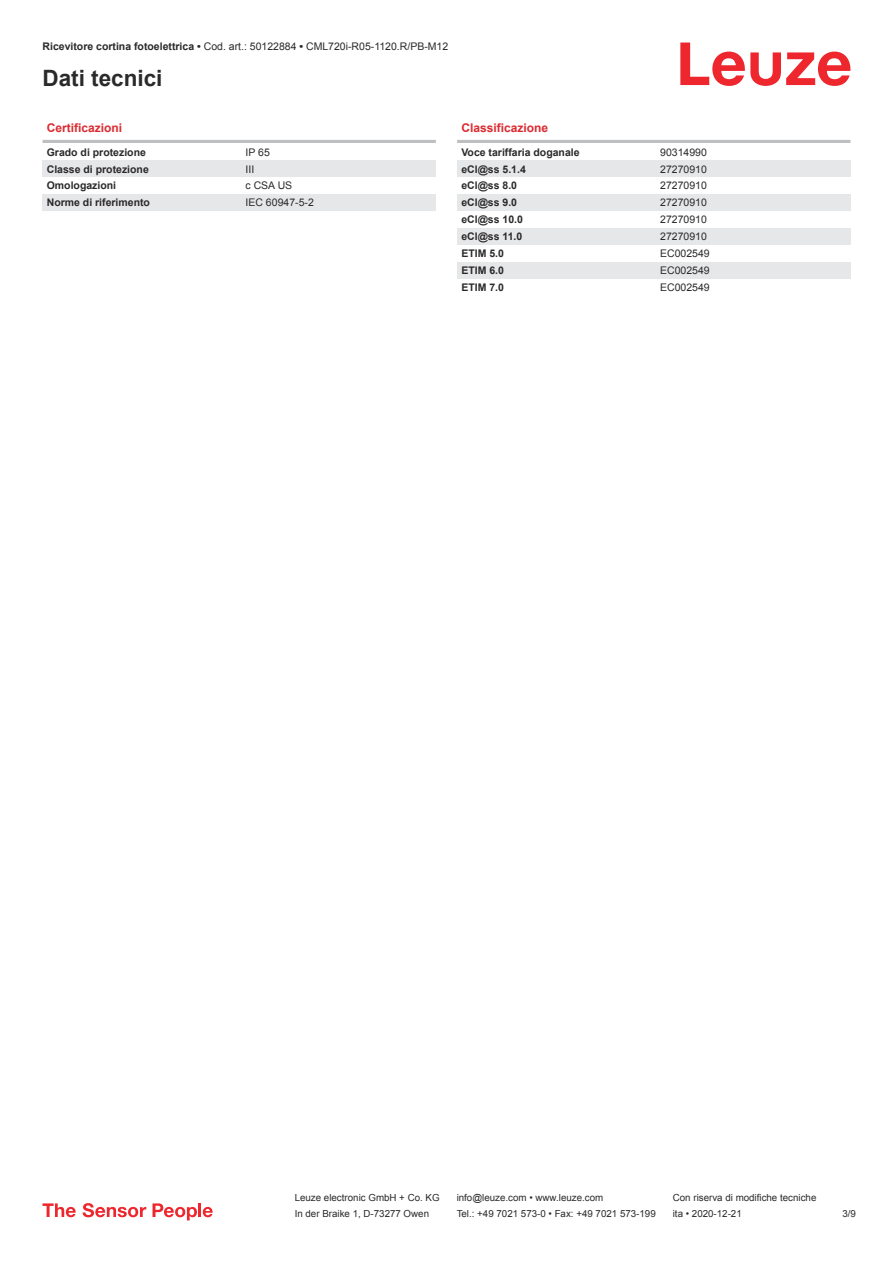
<style>
.page{position:relative;width:893px;height:1263px;background:#fff}
.page>*{position:absolute;margin:0;border:0;box-sizing:border-box;transform-origin:0 0}
.t1{font:700 22.5px "Arial";color:#2b292a}
.t2{font:700 12px "Arial";color:#db2a30}
.t3{font:10.5px "Arial";color:#2b292a}
.t4{font:700 10.5px "Arial";color:#2b292a}
.t5{font:9.75px "Arial";color:#2b292a}
.s1{font-weight:700}
</style>
<div class="page">
<svg style="left:680px;top:43px;width:170px;height:43px"></svg>
<hr style="left:43px;top:140px;width:393px;height:3px;background:#bdbfc1">
<div style="left:43px;top:160px;width:199px;height:17px;background:#e6e7e9"></div>
<div style="left:242px;top:160px;width:194px;height:17px;background:#e6e7e9"></div>
<div style="left:43px;top:194px;width:199px;height:17px;background:#e6e7e9"></div>
<div style="left:242px;top:194px;width:194px;height:17px;background:#e6e7e9"></div>
<hr style="left:457px;top:140px;width:393px;height:3px;background:#bdbfc1">
<div style="left:457px;top:160px;width:200px;height:17px;background:#e6e7e9"></div>
<div style="left:657px;top:160px;width:193px;height:17px;background:#e6e7e9"></div>
<div style="left:457px;top:194px;width:200px;height:17px;background:#e6e7e9"></div>
<div style="left:657px;top:194px;width:193px;height:17px;background:#e6e7e9"></div>
<div style="left:457px;top:228px;width:200px;height:17px;background:#e6e7e9"></div>
<div style="left:657px;top:228px;width:193px;height:17px;background:#e6e7e9"></div>
<div style="left:457px;top:262px;width:200px;height:17px;background:#e6e7e9"></div>
<div style="left:657px;top:262px;width:193px;height:17px;background:#e6e7e9"></div>
<svg style="left:43px;top:1203px;width:33px;height:14px"></svg>
<svg style="left:83px;top:1203px;width:63px;height:14px"></svg>
<svg style="left:153px;top:1203px;width:44px;height:17px"></svg>
<hr style="left:198px;top:1203px;width:3px;height:14px;background:#ed272d">
<svg style="left:203px;top:1207px;width:10px;height:10px"></svg>
<p class="t3" style="left:43px;top:43px;width:407px"><span class="s1">Ricevitore cortina fotoelettrica •</span> Cod. art.: 50122884 <span class="s1">•</span> CML720i-R05-1120.R/PB-M12</p>
<h1 class="t1" style="left:43px;top:70px;width:122px">Dati tecnici</h1>
<p class="t2" style="left:47px;top:123px;width:77px">Certificazioni</p>
<p class="t4" style="left:47px;top:148px;width:101px">Grado di protezione</p>
<p class="t3" style="left:246px;top:148px;width:26px">IP 65</p>
<p class="t4" style="left:47px;top:165px;width:104px">Classe di protezione</p>
<p class="t3" style="left:246px;top:165px;width:10px">III</p>
<p class="t4" style="left:47px;top:182px;width:71px">Omologazioni</p>
<p class="t3" style="left:246px;top:182px;width:48px">c CSA US</p>
<p class="t4" style="left:47px;top:199px;width:105px">Norme di riferimento</p>
<p class="t3" style="left:246px;top:199px;width:70px">IEC 60947-5-2</p>
<p class="t2" style="left:461px;top:123px;width:88px">Classificazione</p>
<p class="t4" style="left:461px;top:148px;width:120px">Voce tariffaria doganale</p>
<p class="t3" style="left:660px;top:148px;width:48px">90314990</p>
<p class="t4" style="left:461px;top:165px;width:66px">eCl@ss 5.1.4</p>
<p class="t3" style="left:660px;top:165px;width:48px">27270910</p>
<p class="t4" style="left:461px;top:182px;width:57px">eCl@ss 8.0</p>
<p class="t3" style="left:660px;top:182px;width:48px">27270910</p>
<p class="t4" style="left:461px;top:199px;width:57px">eCl@ss 9.0</p>
<p class="t3" style="left:660px;top:199px;width:48px">27270910</p>
<p class="t4" style="left:461px;top:216px;width:63px">eCl@ss 10.0</p>
<p class="t3" style="left:660px;top:216px;width:48px">27270910</p>
<p class="t4" style="left:461px;top:233px;width:63px">eCl@ss 11.0</p>
<p class="t3" style="left:660px;top:232px;width:48px">27270910</p>
<p class="t4" style="left:461px;top:249px;width:44px">ETIM 5.0</p>
<p class="t3" style="left:660px;top:249px;width:51px">EC002549</p>
<p class="t4" style="left:461px;top:266px;width:44px">ETIM 6.0</p>
<p class="t3" style="left:660px;top:266px;width:51px">EC002549</p>
<p class="t4" style="left:461px;top:283px;width:44px">ETIM 7.0</p>
<p class="t3" style="left:660px;top:283px;width:51px">EC002549</p>
<p class="t5" style="left:295px;top:1194px;width:146px">Leuze electronic GmbH + Co. KG</p>
<p class="t5" style="left:457px;top:1194px;width:148px">info@leuze.com • www.leuze.com</p>
<p class="t5" style="left:673px;top:1194px;width:145px">Con riserva di modifiche tecniche</p>
<p class="t5" style="left:295px;top:1210px;width:136px">In der Braike 1, D-73277 Owen</p>
<p class="t5" style="left:457px;top:1210px;width:201px">Tel.: +49 7021 573-0 • Fax: +49 7021 573-199</p>
<p class="t5" style="left:673px;top:1210px;width:70px">ita • 2020-12-21</p>
<p class="t5" style="left:842px;top:1210px;width:15px">3 /9</p>
</div>
